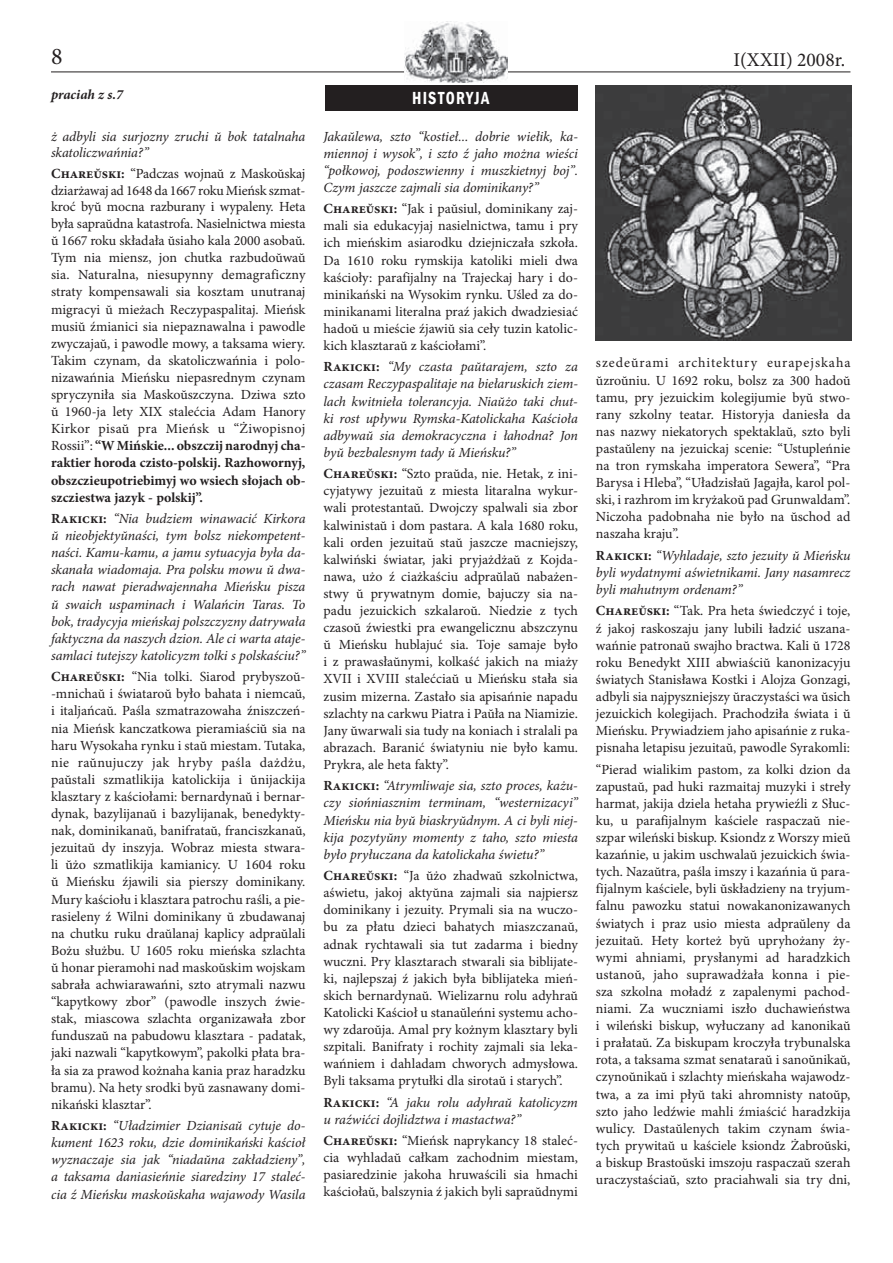
<style>
.page{position:relative;width:893px;height:1263px;background:#fff}
.page>*{position:absolute;margin:0;border:0;box-sizing:border-box;transform-origin:0 0}
.t1{font:24px "Minion Pro";color:#231f20}
.t2{font:19.5px "Minion Pro";color:#231f20}
.t3{font:600 condensed 18px "Franklin Gothic";letter-spacing:.075em;color:#fff;scale:.9 1}
.t4{font:13.95px/17.1px "Minion Pro";color:#231f20;text-align:justify}
.t5{font:italic 13.95px/17.1px "Minion Pro";letter-spacing:-.005em;color:#231f20;text-align:justify}
.t6{font:italic 700 13.95px "Minion Pro";letter-spacing:-.005em;color:#231f20}
.s1{font-weight:700}
.s2{font-weight:700;font-style:normal}
</style>
<div class="page">
<hr style="left:51px;top:72px;width:799px;height:1px;background:#231f20">
<img style="left:404px;top:21px;width:104px;height:62px">
<div style="left:325px;top:85px;width:253px;height:25px;background:#231f20"></div>
<img style="left:596px;top:85px;width:255px;height:255px">
<h1 class="t1" style="left:51px;top:42px;width:13px">8</h1>
<h2 class="t2" style="left:733px;top:48px;width:113px">I(XXII) 2008r.</h2>
<p class="t6" style="left:51px;top:86px;width:73px">praciah z s.7</p>
<p class="t5" style="left:51px;top:128px;width:256px;line-height:16.6px">ż adbyli sia surjozny zruchi ŭ bok tatalnaha skatoliczwańnia?”</p>
<p class="t4" style="left:51px;top:166px;width:256px"><span class="s1">Chareŭski:</span> “Padczas wojnaŭ z Maskoŭskaj dziarżawaj ad 1648 da 1667 roku Mieńsk szmat&shy;kroć byŭ mocna razburany i wypaleny. Heta była sapraŭdna katastrofa. Nasielnictwa miesta ŭ 1667 roku składała ŭsiaho kala 2000 asobaŭ.<br>Tym nia miensz, jon chutka razbudoŭwaŭ sia. Naturalna, niesupynny demagraficzny straty kompensawali sia kosztam unutranaj migracyi ŭ mieżach Reczypaspalitaj. Mieńsk musiŭ źmianici sia niepaznawalna i pawodle zwyczajaŭ, i pawodle mowy, a taksama wiery.<br>Takim czynam, da skatoliczwańnia i polo&shy;nizawańnia Mieńsku niepasrednym czynam spryczyniła sia Maskoŭszczyna. Dziwa szto ŭ 1960-ja lety XIX stalećcia Adam Hanory Kirkor pisaŭ pra Mieńsk u “Żiwopisnoj Rossii”: <span class="s1">“W Mińskie... obszczij narodnyj cha&shy;raktier horoda czisto-polskij. Razhowornyj, obszczieupotriebimyj wo wsiech słojach ob&shy;szcziestwa jazyk - polskij”.</span></p>
<p class="t5" style="left:51px;top:511px;width:256px"><span class="s2">Rakicki:</span> “Nia budziem winawacić Kirkora ŭ nieobjektyŭnaści, tym bolsz niekompetent&shy;naści. Kamu-kamu, a jamu sytuacyja była da&shy;skanała wiadomaja. Pra polsku mowu ŭ dwa&shy;rach nawat pieradwajennaha Mieńsku pisza ŭ swaich uspaminach i Walańcin Taras. To bok, tradycyja mieńskaj polszczyzny datrywała faktyczna da naszych dzion. Ale ci warta ataje&shy;samlaci tutejszy katolicyzm tolki s polskaściu?”</p>
<p class="t4" style="left:51px;top:669px;width:256px"><span class="s1">Chareŭski:</span> “Nia tolki. Siarod prybyszoŭ--mnichaŭ i świataroŭ było bahata i niemcaŭ, i italjańcaŭ. Paśla szmatrazowaha źniszczeń&shy;nia Mieńsk kanczatkowa pieramiaściŭ sia na haru Wysokaha rynku i staŭ miestam. Tutaka, nie raŭnujuczy jak hryby paśla dażdżu, paŭstali szmatlikija katolickija i ŭnijackija klasztary z kaściołami: bernardynaŭ i bernar&shy;dynak, bazylijanaŭ i bazylijanak, benedykty&shy;nak, dominikanaŭ, banifrataŭ, franciszkanaŭ, jezuitaŭ dy inszyja. Wobraz miesta stwara&shy;li ŭżo szmatlikija kamianicy. U 1604 roku ŭ Mieńsku źjawili sia pierszy dominikany.<br>Mury kaściołu i klasztara patrochu raśli, a pie&shy;rasieleny ź Wilni dominikany ŭ zbudawanaj na chutku ruku draŭlanaj kaplicy adpraŭlali Bożu służbu. U 1605 roku mieńska szlachta ŭ honar pieramohi nad maskoŭskim wojskam sabrała achwiarawańni, szto atrymali nazwu “kapytkowy zbor” (pawodle inszych źwie&shy;stak, miascowa szlachta organizawała zbor funduszaŭ na pabudowu klasztara - padatak, jaki nazwali “kapytkowym”, pakolki płata bra&shy;ła sia za prawod kożnaha kania praz haradzku bramu). Na hety srodki byŭ zasnawany domi&shy;nikański klasztar”.</p>
<p class="t5" style="left:51px;top:1118px;width:256px"><span class="s2">Rakicki:</span> “Uładzimier Dzianisaŭ cytuje do&shy;kument 1623 roku, dzie dominikański kaścioł wyznaczaje sia jak “niadaŭna zakładzieny”, a taksama daniasieńnie siaredziny 17 staleć&shy;cia ź Mieńsku maskoŭskaha wajawody Wasila</p>
<p class="t3" style="left:412px;top:86px;width:87px">HISTORYJA</p>
<p class="t5" style="left:323px;top:128px;width:256px">Jakaŭlewa, szto “kostieł... dobrie wiełik, ka&shy;miennoj i wysok”, i szto ź jaho można wieści “połkowoj, podoszwienny i muszkietnyj boj”.<br>Czym jaszcze zajmali sia dominikany?”</p>
<p class="t4" style="left:323px;top:201px;width:256px"><span class="s1">Chareŭski:</span> “Jak i paŭsiul, dominikany zaj&shy;mali sia edukacyjaj nasielnictwa, tamu i pry ich mieńskim asiarodku dziejniczała szkoła.<br>Da 1610 roku rymskija katoliki mieli dwa kaścioły: parafijalny na Trajeckaj hary i do&shy;minikański na Wysokim rynku. Uśled za do&shy;minikanami literalna praź jakich dwadziesiać hadoŭ u mieście źjawiŭ sia ceły tuzin katolic&shy;kich klasztaraŭ z kaściołami”.</p>
<p class="t5" style="left:323px;top:359px;width:256px"><span class="s2">Rakicki:</span> “My czasta paŭtarajem, szto za czasam Reczypaspalitaje na biełaruskich ziem&shy;lach kwitnieła tolerancyja. Niaŭżo taki chut&shy;ki rost upływu Rymska-Katolickaha Kaścioła adbywaŭ sia demokracyczna i łahodna? Jon byŭ bezbalesnym tady ŭ Mieńsku?”</p>
<p class="t4" style="left:323px;top:466px;width:256px"><span class="s1">Chareŭski:</span> “Szto praŭda, nie. Hetak, z ini&shy;cyjatywy jezuitaŭ z miesta litaralna wykur&shy;wali protestantaŭ. Dwojczy spalwali sia zbor kalwinistaŭ i dom pastara. A kala 1680 roku, kali orden jezuitaŭ staŭ jaszcze macniejszy, kalwiński światar, jaki pryjażdżaŭ z Kojda&shy;nawa, użo ź ciażkaściu adpraŭlaŭ nabażen&shy;stwy ŭ prywatnym domie, bajuczy sia na&shy;padu jezuickich szkalaroŭ. Niedzie z tych czasoŭ źwiestki pra ewangelicznu abszczynu ŭ Mieńsku hublajuć sia. Toje samaje było i z prawasłaŭnymi, kolkaść jakich na miaży XVII i XVIII stalećciaŭ u Mieńsku stała sia zusim mizerna. Zastało sia apisańnie napadu szlachty na carkwu Piatra i Paŭła na Niamizie.<br>Jany ŭwarwali sia tudy na koniach i stralali pa abrazach. Baranić światyniu nie było kamu.<br>Prykra, ale heta fakty”.</p>
<p class="t5" style="left:323px;top:778px;width:256px"><span class="s2">Rakicki:</span> “Atrymliwaje sia, szto proces, każu&shy;czy siońniasznim terminam, “westernizacyi” Mieńsku nia byŭ biaskryŭdnym. A ci byli niej&shy;kija pozytyŭny momenty z taho, szto miesta było pryłuczana da katolickaha świetu?”</p>
<p class="t4" style="left:323px;top:868px;width:256px"><span class="s1">Chareŭski:</span> “Ja ŭżo zhadwaŭ szkolnictwa, aświetu, jakoj aktyŭna zajmali sia najpiersz dominikany i jezuity. Prymali sia na wuczo&shy;bu za płatu dzieci bahatych miaszczanaŭ, adnak rychtawali sia tut zadarma i biedny wuczni. Pry klasztarach stwarali sia biblijate&shy;ki, najlepszaj ź jakich była biblijateka mień&shy;skich bernardynaŭ. Wielizarnu rolu adyhraŭ Katolicki Kaścioł u stanaŭleńni systemu acho&shy;wy zdaroŭja. Amal pry kożnym klasztary byli szpitali. Banifraty i rochity zajmali sia leka&shy;wańniem i dahladam chworych admysłowa.<br>Byli taksama prytułki dla sirotaŭ i starych”.</p>
<p class="t5" style="left:323px;top:1094px;width:256px"><span class="s2">Rakicki:</span> “A jaku rolu adyhraŭ katolicyzm u raźwićci dojlidztwa i mastactwa?”</p>
<p class="t4" style="left:323px;top:1133px;width:256px"><span class="s1">Chareŭski:</span> “Mieńsk naprykancy 18 staleć&shy;cia wyhladaŭ całkam zachodnim miestam, pasiaredzinie jakoha hruwaścili sia hmachi kaściołaŭ, balszynia ź jakich byli sapraŭdnymi</p>
<p class="t4" style="left:596px;top:355px;width:256px">szedeŭrami architektury eurapejskaha ŭzroŭniu. U 1692 roku, bolsz za 300 hadoŭ tamu, pry jezuickim kolegijumie byŭ stwo&shy;rany szkolny teatar. Historyja daniesła da nas nazwy niekatorych spektaklaŭ, szto byli pastaŭleny na jezuickaj scenie: “Ustupleńnie na tron rymskaha imperatora Sewera”, “Pra Barysa i Hleba”, “Uładzisłaŭ Jagajła, karol pol&shy;ski, i razhrom im kryżakoŭ pad Grunwaldam”.<br>Niczoha padobnaha nie było na ŭschod ad naszaha kraju”.</p>
<p class="t5" style="left:596px;top:547px;width:256px"><span class="s2">Rakicki:</span> “Wyhladaje, szto jezuity ŭ Mieńsku byli wydatnymi aświetnikami. Jany nasamrecz byli mahutnym ordenam?”</p>
<p class="t4" style="left:596px;top:603px;width:256px"><span class="s1">Chareŭski:</span> “Tak. Pra heta świedczyć i toje, ź jakoj raskoszaju jany lubili ładzić uszana&shy;wańnie patronaŭ swajho bractwa. Kali ŭ 1728 roku Benedykt XIII abwiaściŭ kanonizacyju światych Stanisława Kostki i Alojza Gonzagi, adbyli sia najpyszniejszy ŭraczystaści wa ŭsich jezuickich kolegijach. Prachodziła świata i ŭ Mieńsku. Prywiadziem jaho apisańnie z ruka&shy;pisnaha letapisu jezuitaŭ, pawodle Syrakomli:</p>
<p class="t4" style="left:596px;top:761px;width:256px">“Pierad wialikim pastom, za kolki dzion da zapustaŭ, pad huki razmaitaj muzyki i streły harmat, jakija dziela hetaha prywieźli z Słuc&shy;ku, u parafijalnym kaściele raspaczaŭ nie&shy;szpar wileński biskup. Ksiondz z Worszy mieŭ kazańnie, u jakim uschwalaŭ jezuickich świa&shy;tych. Nazaŭtra, paśla imszy i kazańnia ŭ para&shy;fijalnym kaściele, byli ŭskładzieny na tryjum&shy;falnu pawozku statui nowakanonizawanych światych i praz usio miesta adpraŭleny da jezuitaŭ. Hety korteż byŭ upryhożany ży&shy;wymi ahniami, prysłanymi ad haradzkich ustanoŭ, jaho suprawadżała konna i pie&shy;sza szkolna moładź z zapalenymi pachod&shy;niami. Za wuczniami iszło duchawieństwa i wileński biskup, wyłuczany ad kanonikaŭ i prałataŭ. Za biskupam kroczyła trybunalska rota, a taksama szmat senataraŭ i sanoŭnikaŭ, czynoŭnikaŭ i szlachty mieńskaha wajawodz&shy;twa, a za imi płyŭ taki ahromnisty natoŭp, szto jaho ledźwie mahli źmiaścić haradzkija wulicy. Dastaŭlenych takim czynam świa&shy;tych prywitaŭ u kaściele ksiondz Żabroŭski, a biskup Brastoŭski imszoju raspaczaŭ szerah uraczystaściaŭ, szto praciahwali sia try dni,</p>
</div>
